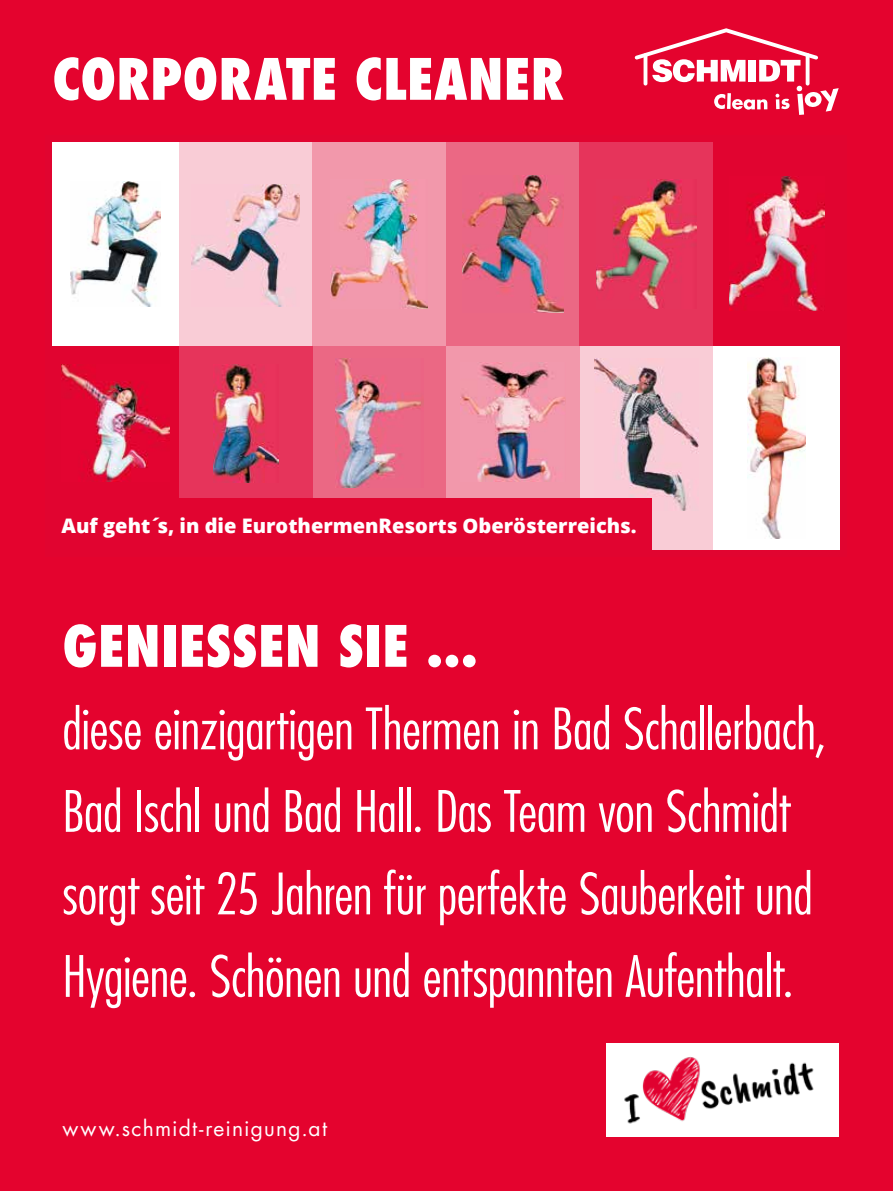
<style>
.page{position:relative;width:893px;height:1191px;background:#e4032e}
.page>*{position:absolute;margin:0;border:0;box-sizing:border-box;transform-origin:0 0}
.t1{font:300 condensed 55.5px/82.5px "Futura";letter-spacing:-.01em;color:#fff}
.t2{font:800 condensed 55.5px "Futura";letter-spacing:.015em;color:#fff}
.t3{font:21px "Futura";letter-spacing:.055em;color:#fff}
.t4{font:800 20.1px "Open Sans";color:#fff}
</style>
<div class="page">
<div style="left:52px;top:142px;width:127px;height:204px;background:#fff"></div>
<div style="left:713px;top:346px;width:127px;height:203px;background:#fff"></div>
<div style="left:179px;top:142px;width:134px;height:204px;background:#f9ccd6"></div>
<div style="left:580px;top:346px;width:133px;height:204px;background:#f9ccd6"></div>
<div style="left:313px;top:142px;width:133px;height:204px;background:#f298ab"></div>
<div style="left:446px;top:346px;width:134px;height:152px;background:#f298ab"></div>
<div style="left:446px;top:142px;width:134px;height:204px;background:#eb6884"></div>
<div style="left:313px;top:346px;width:133px;height:152px;background:#eb6884"></div>
<div style="left:580px;top:142px;width:133px;height:204px;background:#e6345b"></div>
<div style="left:179px;top:346px;width:134px;height:152px;background:#e6345b"></div>
<img style="left:61px;top:364px;width:109px;height:117px">
<img style="left:213px;top:365px;width:65px;height:118px">
<img style="left:335px;top:358px;width:89px;height:129px">
<img style="left:461px;top:363px;width:104px;height:118px">
<img style="left:594px;top:358px;width:105px;height:152px">
<img style="left:747px;top:357px;width:59px;height:181px">
<div style="left:46px;top:498px;width:606px;height:58px;background:#e10430"></div>
<img style="left:70px;top:181px;width:91px;height:126px">
<img style="left:192px;top:184px;width:108px;height:123px">
<img style="left:331px;top:180px;width:97px;height:128px">
<img style="left:462px;top:176px;width:102px;height:136px">
<img style="left:596px;top:179px;width:101px;height:130px">
<img style="left:730px;top:177px;width:94px;height:134px">
<div style="left:606px;top:1043px;width:233px;height:94px;background:#fff"></div>
<img style="left:624px;top:1057px;width:190px;height:67px">
<svg style="left:635px;top:28px;width:204px;height:87px"></svg>
<p class="t2" style="left:52px;top:41px;width:513px">CORPORATE CLEANER</p>
<p class="t4" style="left:62px;top:510px;width:577px">Auf geht´s, in die EurothermenResorts Oberösterreichs.</p>
<p class="t2" style="left:63px;top:608px;width:417px">GENIESSEN SIE ...</p>
<p class="t1" style="left:63px;top:687px;width:765px">diese einzigartigen Thermen in Bad Schallerbach, Bad Ischl und Bad Hall. Das Team von Schmidt sorgt seit 25 Jahren für perfekte Sauberkeit und Hygiene. Schönen und entspannten Aufenthalt.</p>
<p class="t3" style="left:63px;top:1114px;width:266px">www.schmidt-reinigung.at</p>
</div>
